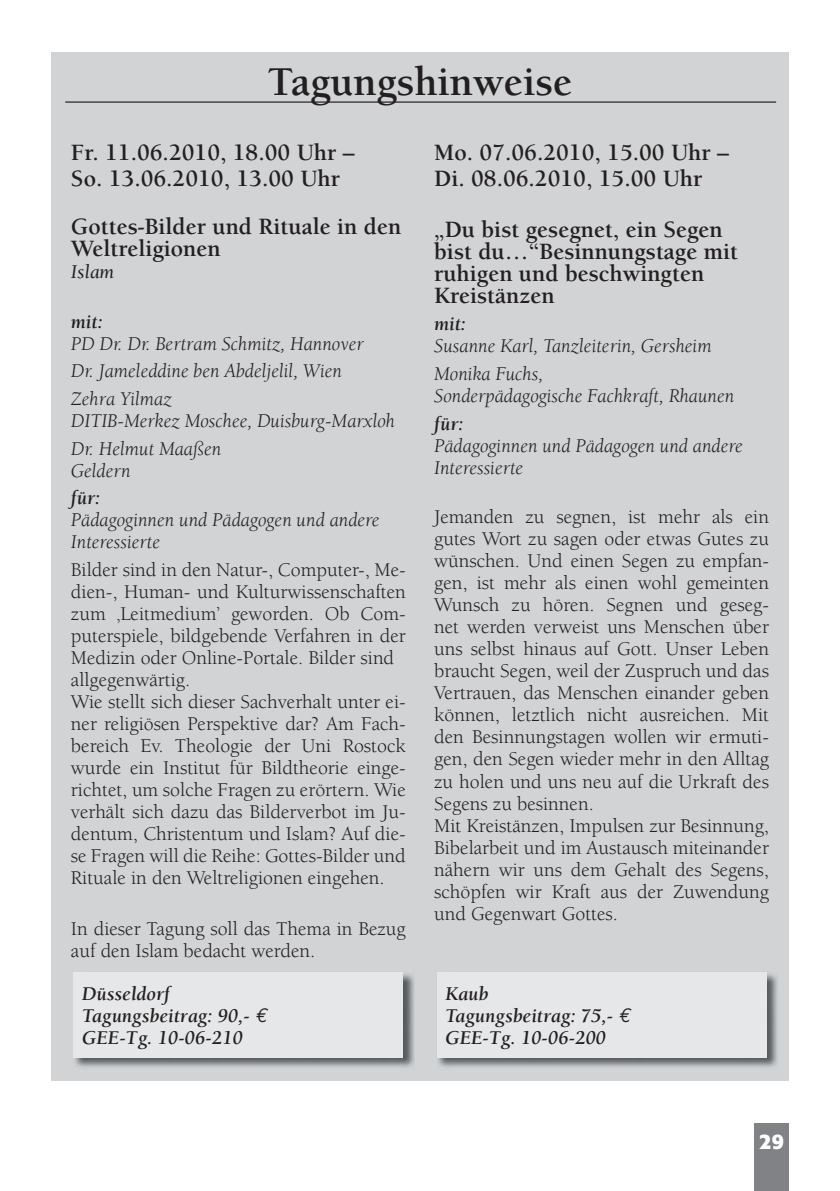
<style>
.page{position:relative;width:840px;height:1191px;background:#fff}
.page>*{position:absolute;margin:0;border:0;box-sizing:border-box;transform-origin:0 0}
.t1{font:700 42px "Berkeley";color:#231f20}
.t2{font:700 24px/22px "Berkeley";color:#231f20}
.t3{font:700 21px "Formata";color:#fff}
.t4{font:20px/22px "Berkeley";color:#231f20}
.t5{font:italic 20px/27.6px "Berkeley";color:#231f20}
.t6{font:italic 700 20px/22px "Berkeley";color:#231f20}
.t7{font:italic 20px "Berkeley";color:#231f20}
.s1{font-family:"Euro Mono";font-weight:400}
</style>
<div class="page">
<div style="left:754px;top:1123px;width:34px;height:68px;background:#808285"></div>
<div style="left:51px;top:52px;width:737px;height:1028px;background:#d1d3d4"></div>
<hr style="left:65px;top:101px;width:710px;height:2px;background:#231f20">
<img style="left:73px;top:972px;width:341px;height:96px">
<div style="left:74px;top:972px;width:329px;height:85px;background:#e6e7e8"></div>
<img style="left:437px;top:972px;width:340px;height:96px">
<div style="left:437px;top:972px;width:328px;height:85px;background:#e6e7e8"></div>
<h1 class="t1" style="left:267px;top:66px;width:306px">Tagungshinweise</h1>
<p class="t2" style="left:71px;top:141px;width:285px;line-height:26px">Fr. 11.06.2010, 18.00 Uhr –<br>So. 13.06.2010, 13.00 Uhr</p>
<p class="t2" style="left:71px;top:217px;width:331px">Gottes-Bilder und Rituale in den<br>Weltreligionen</p>
<p class="t7" style="left:71px;top:264px;width:45px">Islam</p>
<p class="t6" style="left:71px;top:312px;width:33px">mit:</p>
<p class="t5" style="left:71px;top:331px;width:294px">PD Dr. Dr. Bertram Schmitz, Hannover<br>Dr. Jameleddine ben Abdeljelil, Wien<br>Zehra Yilmaz</p>
<p class="t5" style="left:71px;top:408px;width:325px">DITIB-Merkez Moschee, Duisburg-Marxloh<br>Dr. Helmut Maaßen</p>
<p class="t5" style="left:71px;top:458px;width:61px">Geldern</p>
<p class="t6" style="left:71px;top:489px;width:31px">für:</p>
<p class="t5" style="left:71px;top:511px;width:310px;line-height:22px">Pädagoginnen und Pädagogen und andere<br>Interessierte</p>
<p class="t4" style="left:71px;top:560px;width:336px">Bilder sind in den Natur-, Computer-, Me&shy;dien-, Human- und Kulturwissenschaften zum ‚Leitmedium’ geworden. Ob Com&shy;puterspiele, bildgebende Verfahren in der Medizin oder Online-Portale. Bilder sind allgegenwärtig.<br>Wie stellt sich dieser Sachverhalt unter ei&shy;ner religiösen Perspektive dar? Am Fach&shy;bereich Ev. Theologie der Uni Rostock wurde ein Institut für Bildtheorie einge&shy;richtet, um solche Fragen zu erörtern. Wie verhält sich dazu das Bilderverbot im Ju&shy;dentum, Christentum und Islam? Auf die&shy;se Fragen will die Reihe: Gottes-Bilder und Rituale in den Weltreligionen eingehen.</p>
<p class="t4" style="left:71px;top:919px;width:336px">In dieser Tagung soll das Thema in Bezug auf den Islam bedacht werden.</p>
<p class="t2" style="left:434px;top:141px;width:296px;line-height:26px">Mo. 07.06.2010, 15.00 Uhr –<br>Di. 08.06.2010, 15.00 Uhr</p>
<p class="t2" style="left:434px;top:220px;width:305px">„Du bist gesegnet, ein Segen bist du…“Besinnungstage mit ruhigen und beschwingten<br>Kreistänzen</p>
<p class="t6" style="left:434px;top:315px;width:33px">mit:</p>
<p class="t5" style="left:434px;top:334px;width:279px">Susanne Karl, Tanzleiterin, Gersheim<br>Monika Fuchs,</p>
<p class="t5" style="left:434px;top:384px;width:301px">Sonderpädagogische Fachkraft, Rhaunen</p>
<p class="t6" style="left:434px;top:414px;width:31px">für:</p>
<p class="t5" style="left:434px;top:436px;width:310px;line-height:22px">Pädagoginnen und Pädagogen und andere<br>Interessierte</p>
<p class="t4" style="left:434px;top:508px;width:336px">Jemanden zu segnen, ist mehr als ein gutes Wort zu sagen oder etwas Gutes zu wünschen. Und einen Segen zu empfan&shy;gen, ist mehr als einen wohl gemeinten Wunsch zu hören. Segnen und geseg&shy;net werden verweist uns Menschen über uns selbst hinaus auf Gott. Unser Leben braucht Segen, weil der Zuspruch und das Vertrauen, das Menschen einander geben können, letztlich nicht ausreichen. Mit den Besinnungstagen wollen wir ermuti&shy;gen, den Segen wieder mehr in den Alltag zu holen und uns neu auf die Urkraft des Segens zu besinnen.<br>Mit Kreistänzen, Impulsen zur Besinnung, Bibelarbeit und im Austausch miteinander nähern wir uns dem Gehalt des Segens, schöpfen wir Kraft aus der Zuwendung und Gegenwart Gottes.</p>
<p class="t6" style="left:82px;top:984px;width:186px">Düsseldorf<br>Tagungsbeitrag: 90,- <span class="s1">€<br></span>GEE-Tg. 10-06-210</p>
<p class="t6" style="left:445px;top:984px;width:186px">Kaub<br>Tagungsbeitrag: 75,- <span class="s1">€<br></span>GEE-Tg. 10-06-200</p>
<p class="t3" style="left:759px;top:1132px;width:26px">29</p>
</div>
